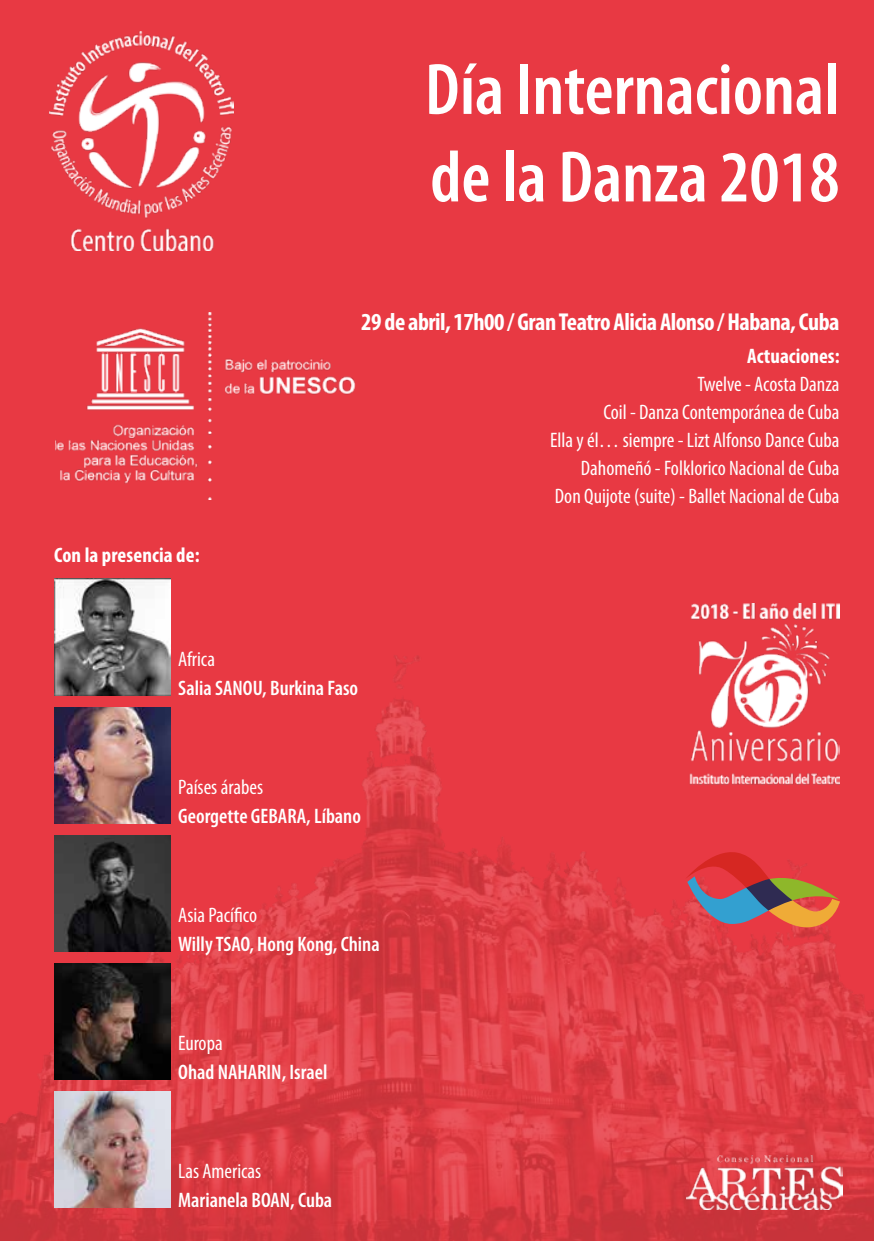
<style>
.page{position:relative;width:874px;height:1241px;background:#fff}
.page>*{position:absolute;margin:0;border:0;box-sizing:border-box;transform-origin:0 0}
.t1{font:600 condensed 73.5px/87.5px "Myriad Pro";color:#fff}
.t2{font:700 condensed 24.5px "Myriad Pro";letter-spacing:-.02em;color:#fff}
.t3{font:condensed 21px/28px "Myriad Pro";color:#fff;text-align:right}
.t4{font:600 condensed 21px "Myriad Pro";color:#fff}
.t5{font:700 condensed 21px "Myriad Pro";letter-spacing:.005em;color:#fff}
</style>
<div class="page">
<div style="left:0;top:0;width:873px;height:1240px;background:#e83943"></div>
<img style="left:49px;top:31px;width:184px;height:220px">
<img style="left:56px;top:312px;width:300px;height:187px">
<img style="left:54px;top:579px;width:116px;height:66px">
<img style="left:0;top:645px;width:873px;height:595px">
<img style="left:54px;top:707px;width:116px;height:116px">
<img style="left:54px;top:835px;width:116px;height:116px">
<img style="left:54px;top:963px;width:116px;height:116px">
<img style="left:54px;top:1091px;width:116px;height:116px">
<img style="left:686px;top:1155px;width:156px;height:54px">
<img style="left:684px;top:603px;width:155px;height:183px">
<div style="left:636px;top:841px;width:237px;height:78px;background:#e83943"></div>
<svg style="left:685px;top:852px;width:154px;height:76px"></svg>
<h1 class="t1" style="left:424px;top:44px;width:416px">Día Internacional de la Danza 2018</h1>
<p class="t5" style="left:54px;top:541px;width:147px">Con la presencia de:</p>
<p class="t2" style="left:361px;top:306px;width:479px">29 de abril, 17h00 / Gran Teatro Alicia Alonso / Habana, Cuba</p>
<p class="t5" style="left:746px;top:342px;width:94px">Actuaciones:</p>
<p class="t3" style="left:550px;top:369px;width:290px">Twelve - Acosta Danza<br>Coil - Danza Contemporánea de Cuba<br>Ella y él… siempre - Lizt Alfonso Dance Cuba Dahomeñó - Folklorico Nacional de Cuba Don Quijote (suite) - Ballet Nacional de Cuba</p>
<p class="t3" style="left:178px;top:644px;width:38px">Africa</p>
<p class="t4" style="left:178px;top:675px;width:181px">Salia SANOU, Burkina Faso</p>
<p class="t3" style="left:178px;top:772px;width:86px">Países árabes</p>
<p class="t4" style="left:178px;top:803px;width:184px">Georgette GEBARA, Líbano</p>
<p class="t3" style="left:178px;top:900px;width:80px">Asia Pacífico</p>
<p class="t4" style="left:178px;top:931px;width:203px">Willy TSAO, Hong Kong, China</p>
<p class="t3" style="left:178px;top:1028px;width:46px">Europa</p>
<p class="t4" style="left:178px;top:1059px;width:151px">Ohad NAHARIN, Israel</p>
<p class="t3" style="left:178px;top:1156px;width:85px">Las Americas</p>
<p class="t4" style="left:178px;top:1187px;width:155px">Marianela BOAN, Cuba</p>
</div>
